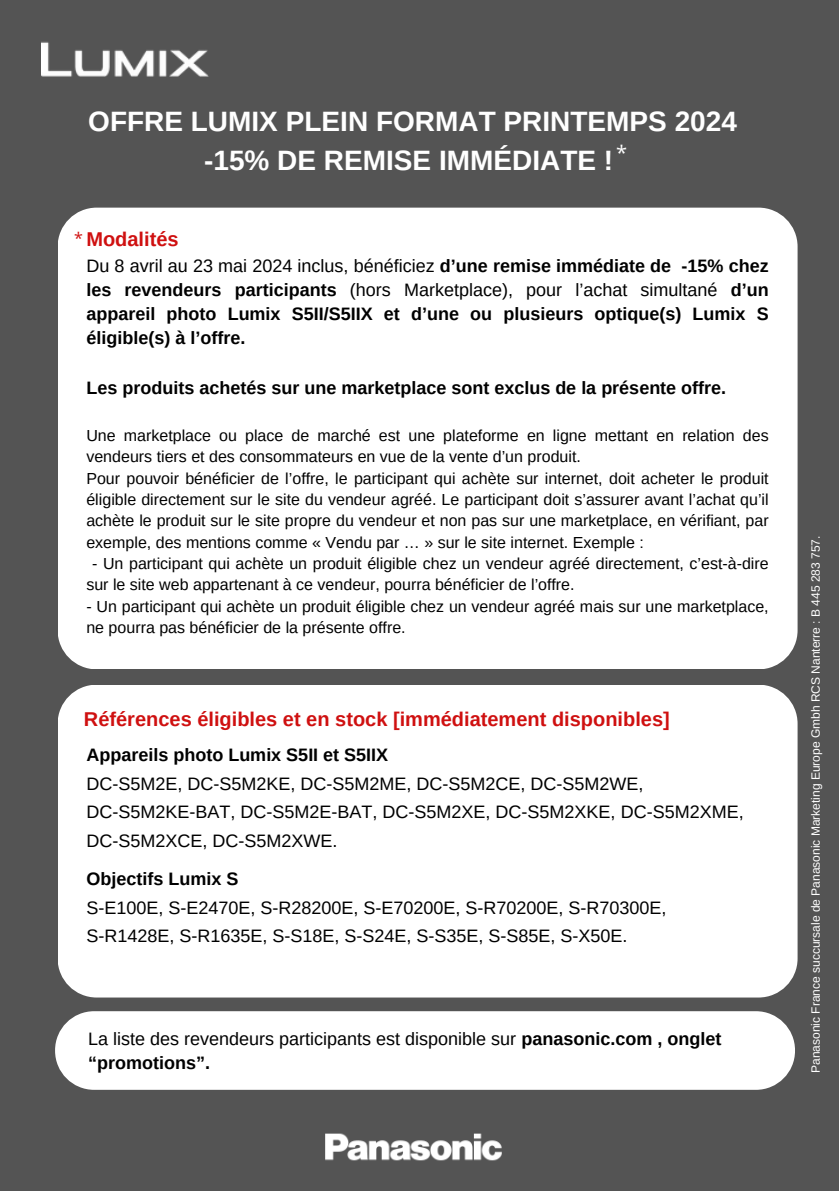
<style>
.page{position:relative;width:839px;height:1191px;background:#fff}
.page>*{position:absolute;margin:0;border:0;box-sizing:border-box;transform-origin:0 0}
.t1{font:700 28px/39px "Arimo";color:#fff;text-align:center}
.t2{font:700 20px "Arimo";color:#cf1010}
.t3{font:20px "Open Sans";color:#fff}
.t4{font:18px/28.4px "Arimo";color:#000}
.t5{font:700 18px/24px "Arimo";color:#000;text-align:justify}
.t6{font:16px/21.4px "Arimo";color:#000}
.t7{font:16px "Open Sans";color:#cf1010}
.t8{font:12px "Arimo";color:#fff}
.s1{font-weight:400}
.s2{font-weight:700}
</style>
<div class="page">
<div style="left:0;top:0;width:838px;height:1191px;background:#545454"></div>
<div style="left:58px;top:208px;width:739px;height:461px;background:#fff;border-radius:39px"></div>
<div style="left:58px;top:685px;width:739px;height:313px;background:#fff;border-radius:39px"></div>
<div style="left:55px;top:1011px;width:740px;height:79px;background:#fff;border-radius:39px"></div>
<img style="left:42px;top:41px;width:167px;height:36px">
<img style="left:305px;top:1089px;width:215px;height:72px">
<p class="t1" style="left:88px;top:101px;width:650px">OFFRE LUMIX PLEIN FORMAT PRINTEMPS 2024 -15% DE REMISE IMMÉDIATE !</p>
<p class="t3" style="left:616px;top:139px;width:13px">*</p>
<h4 class="t2" style="left:86px;top:228px;width:94px">Modalités</h4>
<h4 class="t5" style="left:86px;top:253px;width:683px"><span class="s1">Du 8 avril au 23 mai 2024 inclus, bénéficiez</span> d’une remise immédiate de -15% chez les revendeurs participants <span class="s1">(hors Marketplace), pour l’achat simultané</span> d’un appareil photo Lumix S5II/S5IIX et d’une ou plusieurs optique(s) Lumix S éligible(s) à l’offre.</h4>
<h3 class="t5" style="left:86px;top:376px;width:641px">Les produits achetés sur une marketplace sont exclus de la présente offre.</h3>
<h5 class="t6" style="left:86px;top:425px;width:683px">Une marketplace ou place de marché est une plateforme en ligne mettant en relation des vendeurs tiers et des consommateurs en vue de la vente d’un produit.<br>Pour pouvoir bénéficier de l’offre, le participant qui achète sur internet, doit acheter le produit éligible directement sur le site du vendeur agréé. Le participant doit s’assurer avant l’achat qu’il achète le produit sur le site propre du vendeur et non pas sur une marketplace, en vérifiant, par exemple, des mentions comme « Vendu par … » sur le site internet. Exemple :</h5>
<h5 class="t6" style="left:86px;top:553px;width:683px;text-indent:6px">- Un participant qui achète un produit éligible chez un vendeur agréé directement, c’est-à-dire sur le site web appartenant à ce vendeur, pourra bénéficier de l’offre.</h5>
<h5 class="t6" style="left:86px;top:595px;width:683px">- Un participant qui achète un produit éligible chez un vendeur agréé mais sur une marketplace, ne pourra pas bénéficier de la présente offre.</h5>
<p class="t7" style="left:74px;top:227px;width:10px">*</p>
<h4 class="t2" style="left:84px;top:708px;width:587px">Références éligibles et en stock [immédiatement disponibles]</h4>
<p class="t4" style="left:86px;top:741px;width:659px"><span class="s2">Appareils photo Lumix S5II et S5IIX<br></span>DC-S5M2E, DC-S5M2KE, DC-S5M2ME, DC-S5M2CE, DC-S5M2WE, DC-S5M2KE-BAT, DC-S5M2E-BAT, DC-S5M2XE, DC-S5M2XKE, DC-S5M2XME, DC-S5M2XCE, DC-S5M2XWE.</p>
<p class="t4" style="left:86px;top:865px;width:581px"><span class="s2">Objectifs Lumix S<br></span>S-E100E, S-E2470E, S-R28200E, S-E70200E, S-R70200E, S-R70300E,<br>S-R1428E, S-R1635E, S-S18E, S-S24E, S-S35E, S-S85E, S-X50E.</p>
<h4 class="t4" style="left:88px;top:1026px;width:635px;line-height:24px">La liste des revendeurs participants est disponible sur <span class="s2">panasonic.com , onglet “promotions”.</span></h4>
<h4 class="t8" style="left:808px;top:1073px;width:539px;rotate:-90deg">Panasonic France succursale de Panasonic Marketing Europe Gmbh RCS Nanterre : B 445 283 757.</h4>
</div>
